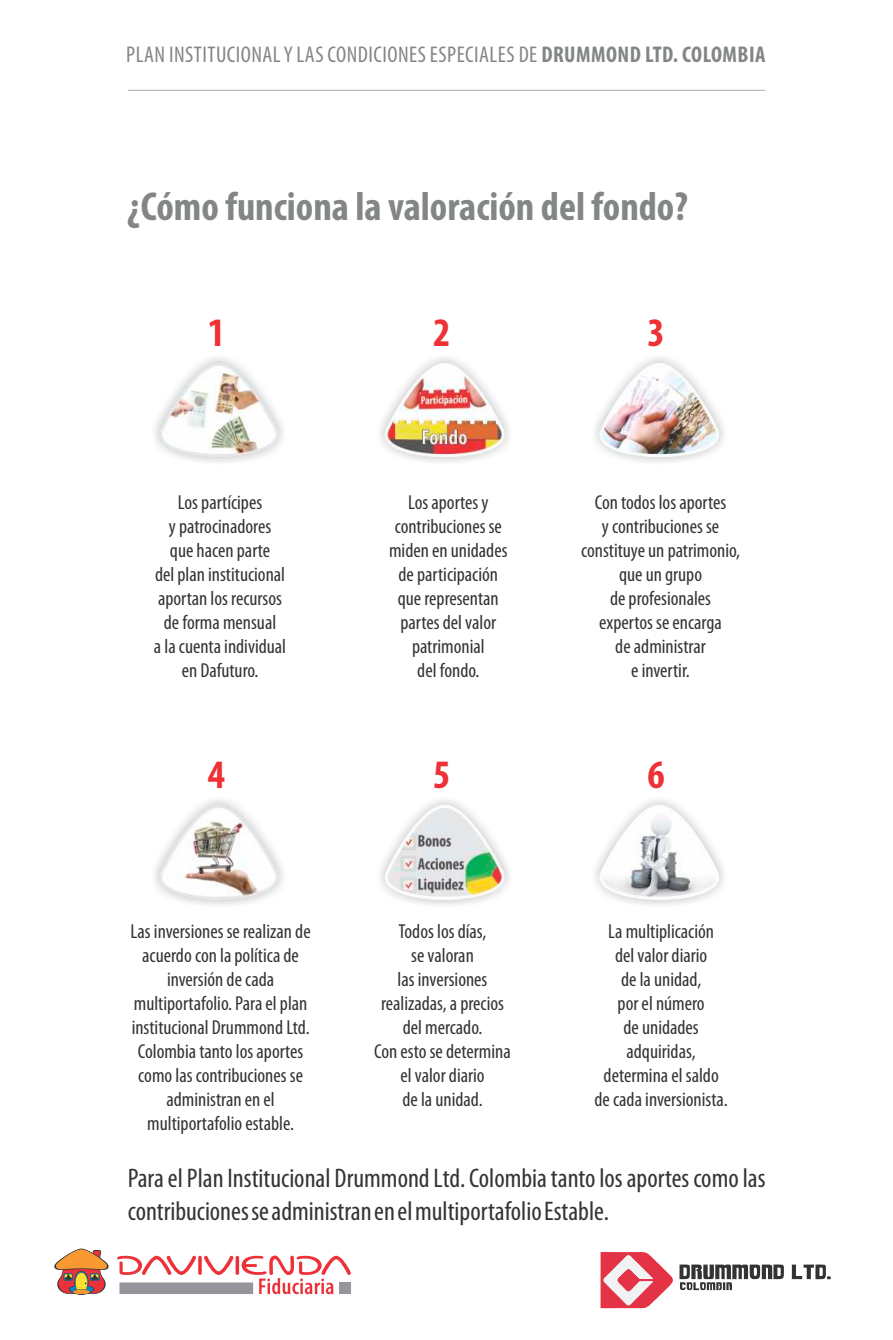
<style>
.page{position:relative;width:893px;height:1340px;background:#fff}
.page>*{position:absolute;margin:0;border:0;box-sizing:border-box;transform-origin:0 0}
.t1{font:700 condensed 40.5px "Myriad Pro";color:#838687}
.t2{font:700 condensed 40.5px "Myriad Pro";color:#ed3135}
.t3{font:condensed 27px/33.5px "Myriad Pro";color:#353434}
.t4{font:condensed 22.72px "Myriad Pro";letter-spacing:.02em;color:#838687}
.t5{font:condensed 20.25px/24.1px "Myriad Pro";color:#353434;text-align:center}
.s1{font-weight:700}
</style>
<div class="page">
<hr style="left:128px;top:90px;width:637px;height:1px;background:#a7acad">
<img style="left:154px;top:357px;width:570px;height:106px">
<img style="left:154px;top:799px;width:570px;height:107px">
<svg style="left:792px;top:1264px;width:39px;height:15px"></svg>
<svg style="left:600px;top:1252px;width:184px;height:56px"></svg>
<svg style="left:54px;top:1248px;width:297px;height:47px"></svg>
<div style="left:339px;top:1282px;width:12px;height:11px;background:#95969b"></div>
<div style="left:119px;top:1282px;width:134px;height:11px;background:#95969b"></div>
<p class="t4" style="left:126px;top:45px;width:641px">PLAN INSTITUCIONALY LAS CONDICIONES ESPECIALES DE <span class="s1">DRUMMOND LTD. COLOMBIA</span></p>
<h1 class="t1" style="left:127px;top:189px;width:562px">¿Cómo funciona la valoración del fondo?</h1>
<h1 class="t2" style="left:208px;top:315px;width:19px">1</h1>
<h1 class="t2" style="left:433px;top:315px;width:19px">2</h1>
<h1 class="t2" style="left:647px;top:315px;width:19px">3</h1>
<p class="t5" style="left:154px;top:491px;width:134px">Los partícipes<br>y patrocinadores<br>que hacen parte<br>del plan institucional aportan los recursos de forma mensual<br>a la cuenta individual en Dafuturo.</p>
<p class="t5" style="left:389px;top:491px;width:120px">Los aportes y contribuciones se miden en unidades de participación que representan partes del valor patrimonial<br>del fondo.</p>
<p class="t5" style="left:581px;top:491px;width:161px">Con todos los aportes<br>y contribuciones se constituye un patrimonio, que un grupo<br>de profesionales expertos se encarga<br>de administrar<br>e invertir.</p>
<h1 class="t2" style="left:208px;top:758px;width:19px">4</h1>
<h1 class="t2" style="left:433px;top:758px;width:19px">5</h1>
<h1 class="t2" style="left:647px;top:758px;width:19px">6</h1>
<p class="t5" style="left:131px;top:921px;width:182px">Las inversiones se realizan de acuerdo con la política de inversión de cada multiportafolio. Para el plan institucional Drummond Ltd.<br>Colombia tanto los aportes como las contribuciones se administran en el multiportafolio estable.</p>
<p class="t5" style="left:374px;top:921px;width:138px">Todos los días,<br>se valoran<br>las inversiones realizadas, a precios del mercado.<br>Con esto se determina el valor diario<br>de la unidad.</p>
<p class="t5" style="left:594px;top:921px;width:135px">La multiplicación<br>del valor diario<br>de la unidad,<br>por el número<br>de unidades adquiridas, determina el saldo de cada inversionista.</p>
<h2 class="t3" style="left:128px;top:1163px;width:639px">Para el Plan Institucional Drummond Ltd. Colombia tanto los aportes como las contribuciones se administran en el multiportafolio Estable.</h2>
</div>
